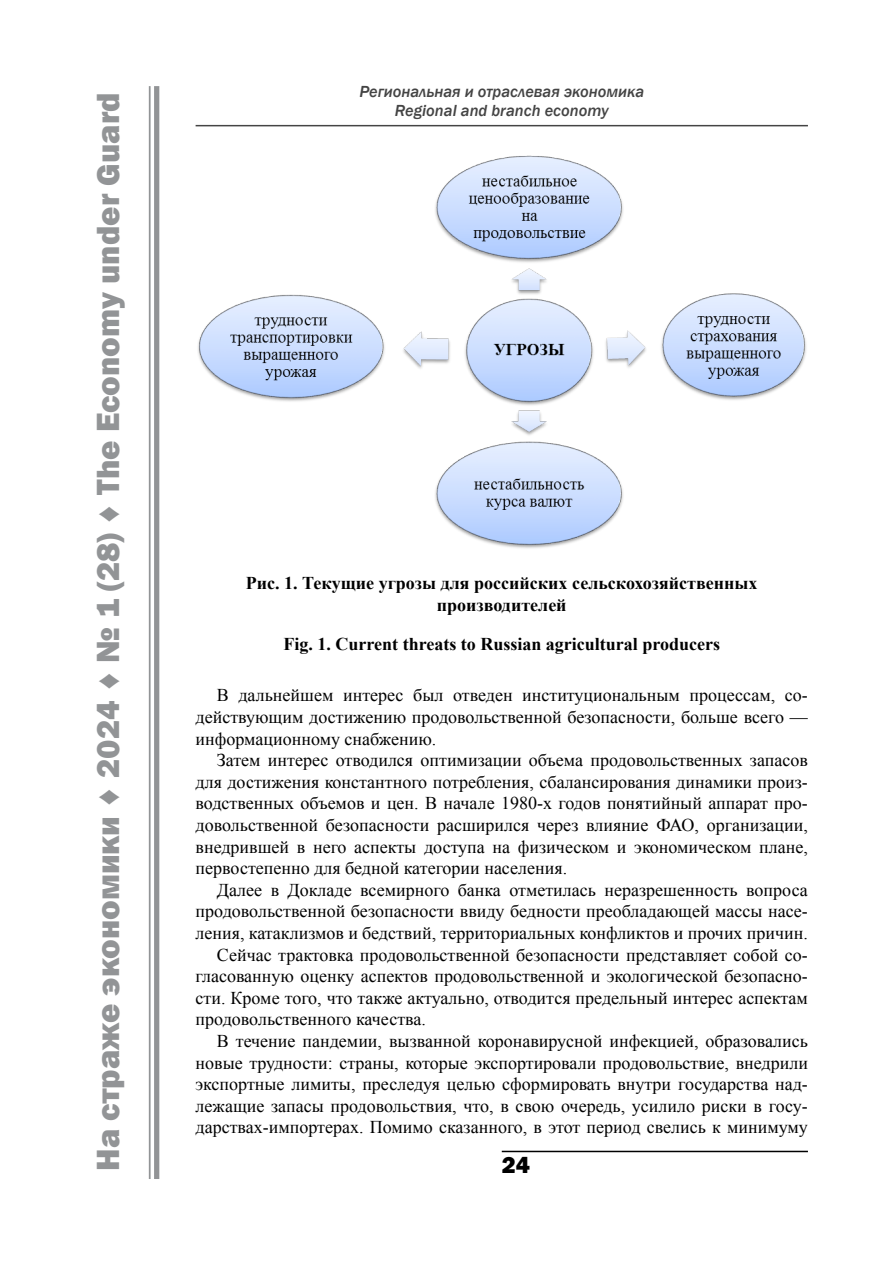
<style>
.page{position:relative;width:893px;height:1263px;background:#fff}
.page>*{position:absolute;margin:0;border:0;box-sizing:border-box;transform-origin:0 0}
.t1{font:800 33px "Franklin Gothic";color:#929496}
.t2{font:800 24px "Franklin Gothic";color:#000}
.t3{font:18px/21.6px "Times New Roman";color:#000;text-align:justify}
.t4{font:700 18px/21.6px "Times New Roman";color:#000;text-align:center}
.t5{font:italic 500 16.5px/19.8px "Franklin Gothic";color:#444;text-align:center}
</style>
<div class="page">
<hr style="left:502px;top:1151px;width:306px;height:1px;background:#000">
<div style="left:154px;top:86px;width:5px;height:1093px;background:#929496"></div>
<hr style="left:149px;top:86px;width:2px;height:1093px;background:#929496">
<hr style="left:196px;top:125px;width:612px;height:1px;background:#444">
<img style="left:198px;top:155px;width:608px;height:394px">
<h1 class="t1" style="left:87px;top:1170px;width:1080px;rotate:-90deg">На страже экономики ♦ 2024 ♦ № 1 (28) ♦ The Economy under Guard</h1>
<p class="t5" style="left:359px;top:81px;width:286px">Региональная и отраслевая экономика<br>Regional and branch economy</p>
<p class="t4" style="left:246px;top:572px;width:513px">Рис. 1. Текущие угрозы для российских сельскохозяйственных производителей</p>
<p class="t4" style="left:283px;top:632px;width:438px">Fig. 1. Current threats to Russian agricultural producers</p>
<p class="t3" style="left:196px;top:684px;width:614px;text-indent:21px">В дальнейшем интерес был отведен институциональным процессам, со&shy;действующим достижению продовольственной безопасности, больше всего — информационному снабжению.</p>
<p class="t3" style="left:196px;top:749px;width:614px;text-indent:21px">Затем интерес отводился оптимизации объема продовольственных запасов для достижения константного потребления, сбалансирования динамики произ&shy;водственных объемов и цен. В начале 1980-х годов понятийный аппарат про&shy;довольственной безопасности расширился через влияние ФАО, организации, внедрившей в него аспекты доступа на физическом и экономическом плане, первостепенно для бедной категории населения.</p>
<p class="t3" style="left:217px;top:878px;width:592px">Далее в Докладе всемирного банка отметилась неразрешенность вопроса</p>
<p class="t3" style="left:196px;top:900px;width:614px">продовольственной безопасности ввиду бедности преобладающей массы насе-</p>
<p class="t3" style="left:196px;top:922px;width:614px">ления, катаклизмов и бедствий, территориальных конфликтов и прочих причин.</p>
<p class="t3" style="left:217px;top:943px;width:592px">Сейчас трактовка продовольственной безопасности представляет собой со-</p>
<p class="t3" style="left:196px;top:965px;width:614px">гласованную оценку аспектов продовольственной и экологической безопасно-</p>
<p class="t3" style="left:196px;top:986px;width:614px">сти. Кроме того, что также актуально, отводится предельный интерес аспектам</p>
<p class="t3" style="left:196px;top:1008px;width:232px">продовольственного качества.</p>
<p class="t3" style="left:217px;top:1030px;width:593px">В течение пандемии, вызванной коронавирусной инфекцией, образовались</p>
<p class="t3" style="left:196px;top:1051px;width:614px">новые трудности: страны, которые экспортировали продовольствие, внедрили</p>
<p class="t3" style="left:196px;top:1073px;width:614px">экспортные лимиты, преследуя целью сформировать внутри государства над-</p>
<p class="t3" style="left:196px;top:1094px;width:614px">лежащие запасы продовольствия, что, в свою очередь, усилило риски в госу-</p>
<p class="t3" style="left:196px;top:1116px;width:614px">дарствах-импортерах. Помимо сказанного, в этот период свелись к минимуму</p>
<h2 class="t2" style="left:502px;top:1150px;width:30px">24</h2>
</div>
